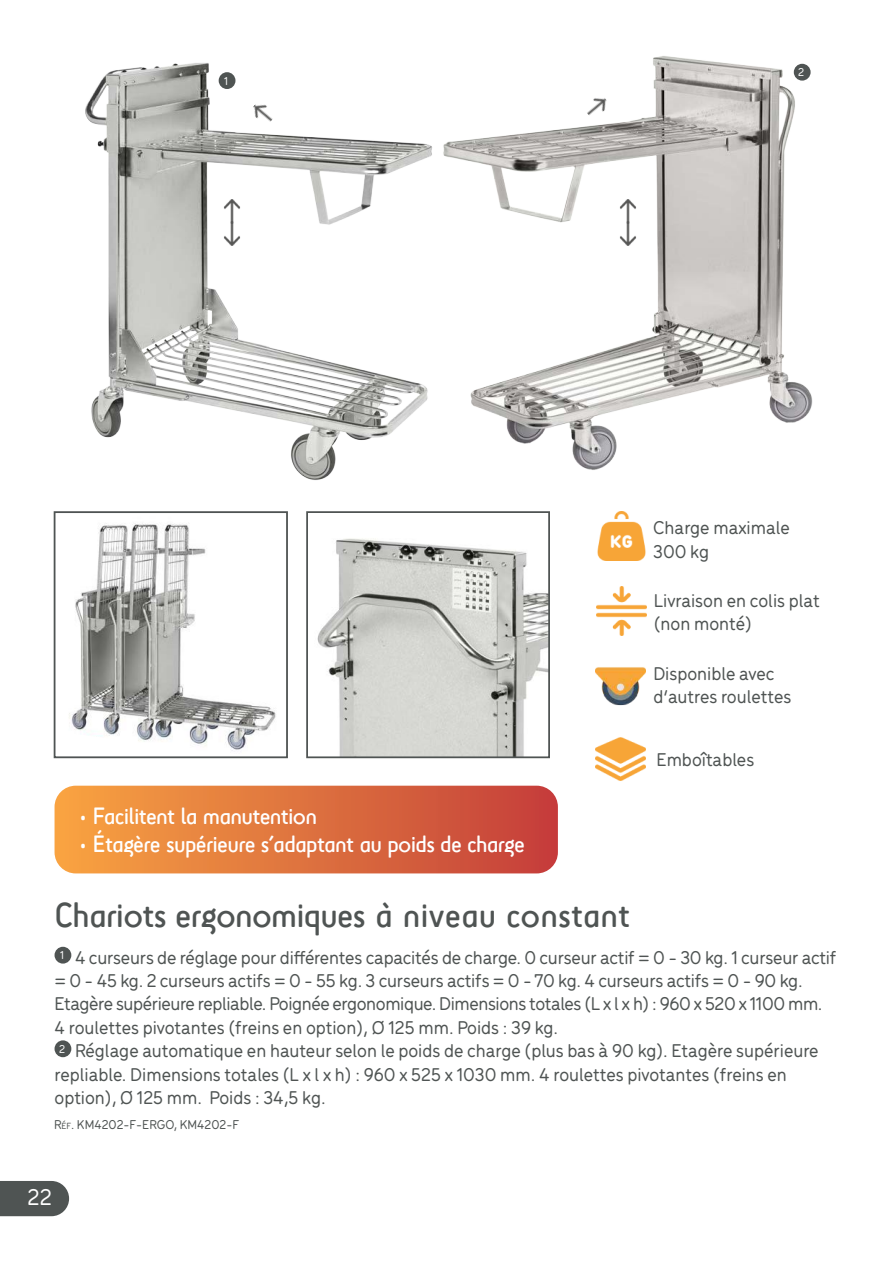
<style>
.page{position:relative;width:893px;height:1263px;background:#fff}
.page>*{position:absolute;margin:0;border:0;box-sizing:border-box;transform-origin:0 0}
.t1{font:36px "Sci Fly Sans";letter-spacing:-.02em;color:#4f5453}
.t2{font:24px "Sci Fly Sans";letter-spacing:-.03em;color:#fff}
.t3{font:500 24px "Menco";color:#fff}
.t4{font:500 19.5px/23.4px "Menco";letter-spacing:-.01em;color:#4f5453}
.t5{font:500 13.5px "Menco";color:#4f5453}
.t6{font:500 12px "Menco";color:#fff}
.s1{font-size:9.45px}
</style>
<div class="page">
<img style="left:69px;top:523px;width:207px;height:228px">
<div style="left:54px;top:511px;width:234px;height:247px;border:2px solid #4f5453"></div>
<img style="left:317px;top:538px;width:230px;height:217px">
<div style="left:306px;top:511px;width:244px;height:247px;border:2px solid #4f5453"></div>
<div style="left:55px;top:947px;width:16px;height:16px;background:#4f5453;border-radius:50%"></div>
<div style="left:55px;top:1040px;width:16px;height:17px;background:#4f5453;border-radius:50%"></div>
<div style="left:55px;top:786px;width:503px;height:87px;background:linear-gradient(to right,#f8a442,#c43d3b);border-radius:21px"></div>
<img style="left:473px;top:56px;width:340px;height:414px">
<img style="left:85px;top:63px;width:388px;height:417px">
<img style="left:220px;top:200px;width:23px;height:45px">
<img style="left:617px;top:200px;width:23px;height:45px">
<img style="left:247px;top:96px;width:33px;height:32px">
<img style="left:579px;top:89px;width:33px;height:33px">
<img style="left:597px;top:511px;width:49px;height:50px">
<img style="left:596px;top:667px;width:49px;height:39px">
<img style="left:597px;top:586px;width:49px;height:50px">
<img style="left:596px;top:737px;width:49px;height:44px">
<div style="left:794px;top:64px;width:17px;height:17px;background:#4f5453;border-radius:50%"></div>
<div style="left:219px;top:72px;width:16px;height:17px;background:#4f5453;border-radius:50%"></div>
<div style="left:0;top:1181px;width:69px;height:35px;background:#4f5453"></div>
<p class="t6" style="left:224px;top:72px;width:5px">1</p>
<p class="t6" style="left:798px;top:64px;width:8px">2</p>
<p class="t2" style="left:79px;top:801px;width:240px">• Facilitent la manutention</p>
<p class="t2" style="left:79px;top:830px;width:448px">• Étagère supérieure s’adaptant au poids de charge</p>
<p class="t4" style="left:653px;top:515px;width:138px">Charge maximale<br>300 kg</p>
<p class="t4" style="left:654px;top:587px;width:167px">Livraison en colis plat (non monté)</p>
<p class="t4" style="left:653px;top:660px;width:139px">Disponible avec d’autres roulettes</p>
<p class="t4" style="left:656px;top:747px;width:99px">Emboîtables</p>
<h1 class="t1" style="left:55px;top:894px;width:577px">Chariots ergonomiques à niveau constant</h1>
<p class="t4" style="left:55px;top:944px;width:783px"><sup>1</sup> 4 curseurs de réglage pour différentes capacités de charge. 0 curseur actif = 0 - 30 kg. 1 curseur actif = 0 - 45 kg. 2 curseurs actifs = 0 - 55 kg. 3 curseurs actifs = 0 - 70 kg. 4 curseurs actifs = 0 - 90 kg.<br>Etagère supérieure repliable. Poignée ergonomique. Dimensions totales (L x l x h) : 960 x 520 x 1100 mm.<br>4 roulettes pivotantes (freins en option), Ø 125 mm. Poids : 39 kg.<br><sup>2</sup> Réglage automatique en hauteur selon le poids de charge (plus bas à 90 kg). Etagère supérieure repliable. Dimensions totales (L x l x h) : 960 x 525 x 1030 mm. 4 roulettes pivotantes (freins en option), Ø 125 mm. Poids : 34,5 kg.</p>
<p class="t5" style="left:54px;top:1115px;width:185px">R<span class="s1">éf</span>. KM4202-F-ERGO, KM4202-F</p>
<p class="t3" style="left:28px;top:1180px;width:26px">22</p>
</div>
